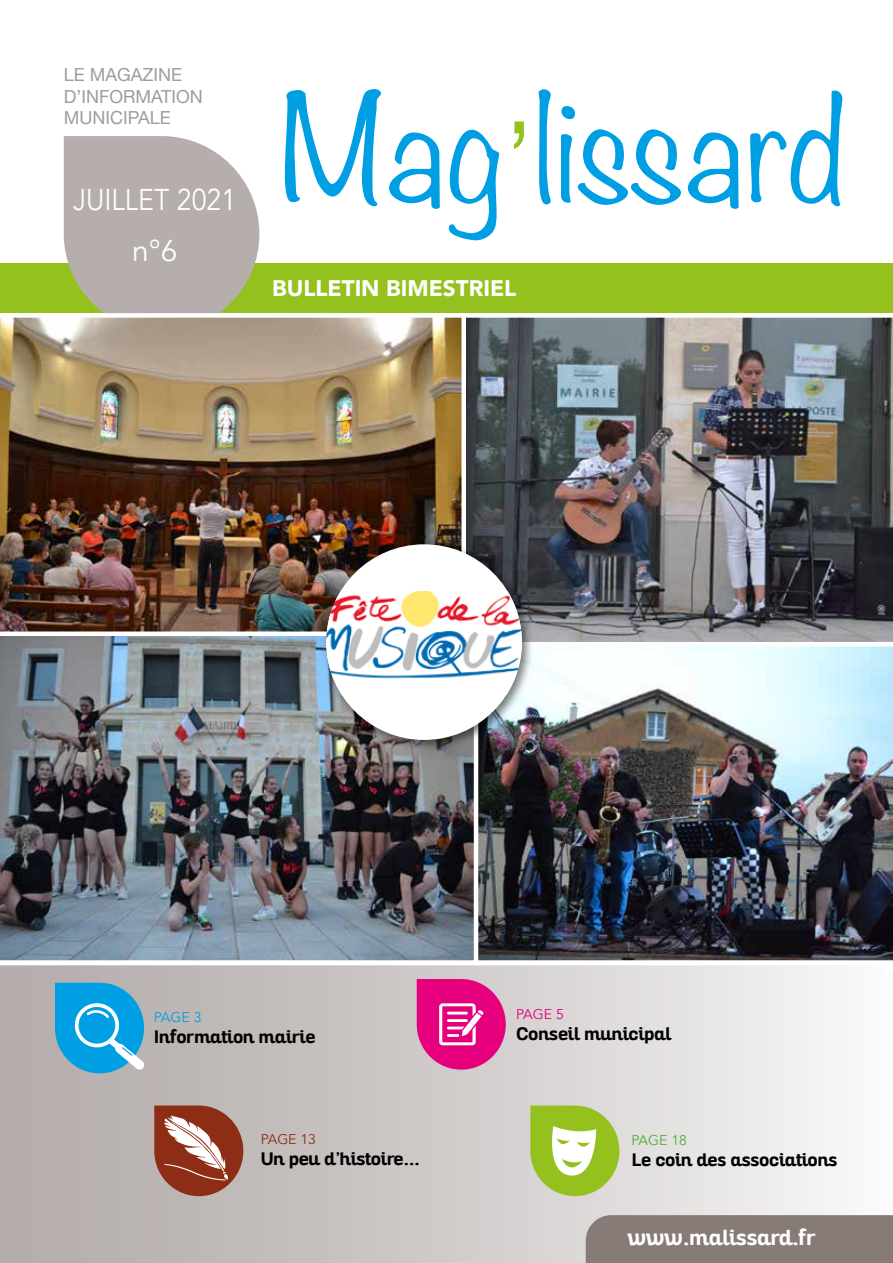
<style>
.page{position:relative;width:893px;height:1263px;background:#fff}
.page>*{position:absolute;margin:0;border:0;box-sizing:border-box;transform-origin:0 0}
.t1{font:300 130.5px "Noteworthy";letter-spacing:-.005em;color:#009fe3}
.t2{font:30px "Avenir";color:#fff;scale:.89 1}
.t3{font:30px "Avenir";color:#fff}
.t4{font:900 22.5px "Avenir";color:#fff}
.t5{font:700 21px "Altair";color:#fff}
.t6{font:18px/21.6px "Helvetica Neue";color:#9d9d9c}
.t7{font:700 17.55px "Altair";color:#000}
.t8{font:14.1px "Avenir";color:#8e2d15}
.t9{font:14.1px "Avenir";color:#52ae32}
.t10{font:14.1px "Avenir";color:#009fe3}
.t11{font:14.1px "Avenir";color:#e6007d}
.s1{font-family:"Helvetica Neue";font-size:112.5px;color:#95c11f}
</style>
<div class="page">
<div style="left:0;top:264px;width:893px;height:49px;background:#95c11f"></div>
<img style="left:478px;top:646px;width:415px;height:315px">
<svg style="left:0;top:965px;width:837px;height:298px;background:#cfcbc9"></svg>
<div style="left:586px;top:1215px;width:307px;height:48px;background:#867b77"></div>
<svg style="left:64px;top:136px;width:195px;height:177px;background:#b7b3a9"></svg>
<svg style="left:417px;top:979px;width:89px;height:91px;background:#e43996"></svg>
<svg style="left:55px;top:983px;width:90px;height:90px;background:#36acde"></svg>
<svg style="left:530px;top:1105px;width:89px;height:91px"></svg>
<svg style="left:154px;top:1105px;width:89px;height:91px;background:#a86655"></svg>
<img style="left:0;top:313px;width:461px;height:318px">
<img style="left:461px;top:317px;width:432px;height:325px">
<img style="left:0;top:631px;width:474px;height:330px">
<div style="left:322px;top:540px;width:212px;height:212px;background:#000;opacity:.5"></div>
<div style="left:326px;top:544px;width:196px;height:196px;background:#fff;border-radius:50%"></div>
<img style="left:326px;top:591px;width:196px;height:104px">
<p class="t6" style="left:64px;top:65px;width:141px">LE MAGAZINE<br>D’INFORMATION<br>MUNICIPALE</p>
<h2 class="t2" style="left:73px;top:182px;width:185px">JUILLET 2021</h2>
<h2 class="t3" style="left:132px;top:233px;width:47px">n°6</h2>
<h1 class="t1" style="left:279px;top:36px;width:569px">Mag<span class="s1">’</span>lissard</h1>
<p class="t4" style="left:272px;top:269px;width:246px">BULLETIN BIMESTRIEL</p>
<p class="t10" style="left:154px;top:1009px;width:49px">PAGE 3</p>
<p class="t7" style="left:154px;top:1026px;width:163px">Information mairie</p>
<p class="t8" style="left:261px;top:1131px;width:57px">PAGE 13</p>
<p class="t7" style="left:261px;top:1148px;width:161px">Un peu d’histoire...</p>
<p class="t11" style="left:516px;top:1005px;width:49px">PAGE 5</p>
<p class="t7" style="left:516px;top:1022px;width:157px">Conseil municipal</p>
<p class="t9" style="left:631px;top:1132px;width:57px">PAGE 18</p>
<p class="t7" style="left:631px;top:1148px;width:208px">Le coin des associations</p>
<p class="t5" style="left:628px;top:1224px;width:189px">www.malissard.fr</p>
</div>
